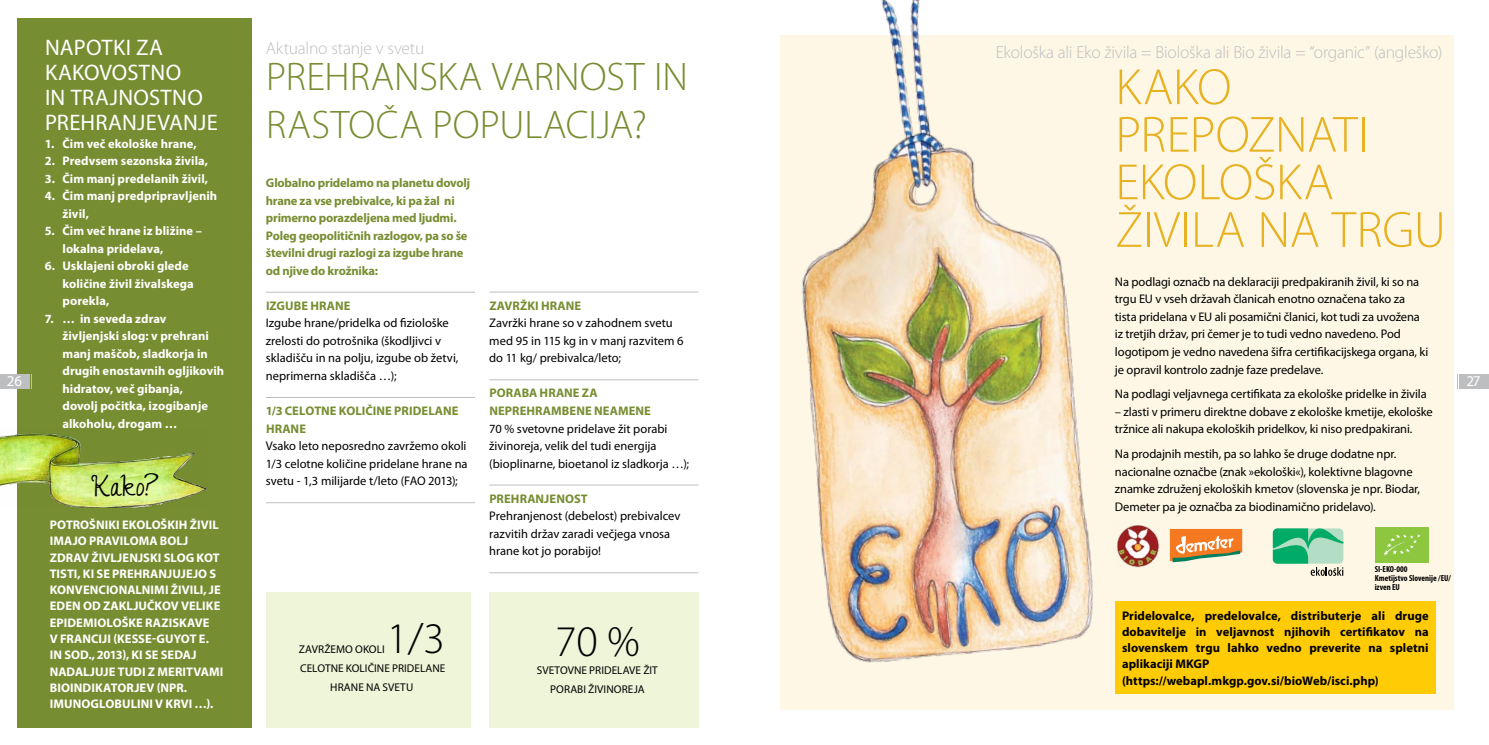
<style>
.page{position:relative;width:1489px;height:745px;background:#fff}
.page>*{position:absolute;margin:0;border:0;box-sizing:border-box;transform-origin:0 0}
.t1{font:300 51.25px/47.5px "Myriad Pro";letter-spacing:-.01em;color:#e7b222}
.t2{font:300 43.75px "Myriad Pro";color:#000}
.t3{font:300 40px/48px "Myriad Pro";color:#778d31}
.t4{font:25.62px "Janda Romantic";color:#000}
.t5{font:22.5px/25px "Myriad Pro";color:#fff}
.t6{font:300 17.5px "Myriad Pro";letter-spacing:-.015em;color:#bcbec0}
.t7{font:15px "Myriad Pro";color:#fff}
.t8{font:12.5px/17.5px "Myriad Pro";letter-spacing:-.005em;color:#000}
.t9{font:700 12.5px/17.5px "Myriad Pro";letter-spacing:.005em;color:#fff}
.t10{font:700 12.5px/17.5px "Myriad Pro";letter-spacing:-.015em;color:#778d31}
.t11{font:700 12.5px/16.2px "Myriad Pro";letter-spacing:.005em;color:#000}
.t12{font:700 12.5px/17.5px "Myriad Pro";letter-spacing:.01em;color:#778d31}
.t13{font:11.25px "Myriad Pro";color:#000}
.t14{font:700 condensed 8.75px/8.8px "Myriad Pro";color:#000}
</style>
<div class="page">
<div style="left:780px;top:35px;width:673px;height:674px;background:#fff7e5"></div>
<img style="left:802px;top:0;width:291px;height:663px">
<div style="left:1114px;top:601px;width:321px;height:92px;background:#ffcb05"></div>
<div style="left:17px;top:18px;width:235px;height:708px;background:#778d31"></div>
<img style="left:0;top:433px;width:206px;height:74px">
<hr style="left:266px;top:292px;width:209px;height:1px;background:#bcbec0">
<hr style="left:266px;top:397px;width:209px;height:1px;background:#bcbec0">
<hr style="left:266px;top:502px;width:209px;height:1px;background:#bcbec0">
<svg style="left:1272px;top:528px;width:71px;height:47px"></svg>
<svg style="left:1169px;top:528px;width:73px;height:34px"></svg>
<div style="left:1374px;top:527px;width:54px;height:35px;background:#8dc63f"></div>
<svg style="left:1383px;top:534px;width:37px;height:21px"></svg>
<div style="left:266px;top:591px;width:204px;height:135px;background:#eff5d8"></div>
<div style="left:489px;top:591px;width:209px;height:135px;background:#eff5d8"></div>
<hr style="left:489px;top:291px;width:209px;height:1px;background:#bcbec0">
<hr style="left:489px;top:379px;width:209px;height:1px;background:#bcbec0">
<hr style="left:489px;top:484px;width:209px;height:1px;background:#bcbec0">
<hr style="left:489px;top:572px;width:209px;height:1px;background:#bcbec0">
<img style="left:1117px;top:525px;width:42px;height:43px">
<div style="left:0;top:373px;width:29px;height:15px;background:#bcbec0"></div>
<svg style="left:31px;top:374px;width:1px;height:14px"></svg>
<div style="left:1459px;top:373px;width:29px;height:15px;background:#bcbec0"></div>
<h3 class="t5" style="left:45px;top:35px;width:28px">Napotki</h3>
<h3 class="t5" style="left:136px;top:35px;width:14px">za</h3>
<h3 class="t5" style="left:45px;top:60px;width:40px">kakovostno<br>in trajnostno prehranjevanje</h3>
<p class="t9" style="left:45px;top:134px;width:153px">1. Čim več ekološke hrane,</p>
<p class="t9" style="left:45px;top:152px;width:165px">2. Predvsem sezonska živila,</p>
<p class="t9" style="left:45px;top:169px;width:165px">3. Čim manj predelanih živil,</p>
<p class="t9" style="left:62px;top:187px;width:156px;text-indent:-18px">4. Čim manj predpripravljenih živil,</p>
<p class="t9" style="left:62px;top:222px;width:141px;text-indent:-18px">5. Čim več hrane iz bližine – lokalna pridelava,</p>
<p class="t9" style="left:62px;top:257px;width:133px;text-indent:-18px">6. Usklajeni obroki glede količine živil živalskega porekla,</p>
<p class="t9" style="left:62px;top:309px;width:163px;text-indent:-18px">7. … in seveda zdrav življenjski slog: v prehrani manj maščob, sladkorja in drugih enostavnih ogljikovih hidratov, več gibanja,<br>dovolj počitka, izogibanje alkoholu, drogam …</p>
<h3 class="t6" style="left:266px;top:38px;width:160px">Aktualno stanje v svetu</h3>
<h3 class="t3" style="left:266px;top:53px;width:423px">PREHRANSKA VARNOST IN<br>RASTOČA POPULACIJA?</h3>
<h3 class="t6" style="left:995px;top:43px;width:448px">Ekološka ali Eko živila = Biološka ali Bio živila = “organic” (angleško)</h3>
<h1 class="t1" style="left:1115px;top:64px;width:255px">KAKO<br>PREPOZNATI<br>EKO LOŠKA<br>ŽIVILA NA trgu</h1>
<p class="t8" style="left:1114px;top:272px;width:315px">Na podlagi označb na deklaraciji predpakiranih živil, ki so na trgu EU v vseh državah članicah enotno označena tako za tista pridelana v EU ali posamični članici, kot tudi za uvožena iz tretjih držav, pri čemer je to tudi vedno navedeno. Pod logotipom je vedno navedena šifra certifikacijskega organa, ki je opravil kontrolo zadnje faze predelave.</p>
<p class="t8" style="left:1114px;top:385px;width:313px">Na podlagi veljavnega certifikata za ekološke pridelke in živila</p>
<p class="t8" style="left:1114px;top:402px;width:319px">– zlasti v primeru direktne dobave z ekološke kmetije, ekološke tržnice ali nakupa ekoloških pridelkov, ki niso predpakirani.</p>
<p class="t8" style="left:1114px;top:444px;width:307px">Na prodajnih mestih, pa so lahko še druge dodatne npr. nacionalne označbe (znak »ekološki«), kolektivne blagovne znamke združenj ekoloških kmetov (slovenska je npr. Biodar, Demeter pa je označba za biodinamično pridelavo).</p>
<p class="t10" style="left:266px;top:174px;width:206px">Globalno pridelamo na planetu dovolj hrane za vse prebivalce, ki pa žal ni primerno porazdeljena med ljudmi.<br>Poleg geopolitičnih razlogov, pa so še številni drugi razlogi za izgube hrane od njive do krožnika:</p>
<p class="t10" style="left:266px;top:296px;width:13px">Izgube</p>
<p class="t10" style="left:310px;top:296px;width:18px">hrane</p>
<p class="t8" style="left:266px;top:314px;width:194px">Izgube hrane/pridelka od fiziološke zrelosti do potrošnika (škodljivci v skladišču in na polju, izgube ob žetvi, neprimerna skladišča …);</p>
<p class="t10" style="left:266px;top:401px;width:28px">1/3 celotne</p>
<p class="t10" style="left:339px;top:401px;width:8px">koli</p>
<p class="t10" style="left:365px;top:401px;width:37px">čine pridelane</p>
<p class="t10" style="left:266px;top:419px;width:18px">hrane</p>
<p class="t8" style="left:266px;top:437px;width:203px;text-align:justify">Vsako leto neposredno zavržemo okoli 1/3 celotne količine pridelane hrane na svetu - 1,3 milijarde t/leto (FAO 2013);</p>
<p class="t10" style="left:489px;top:296px;width:16px">Zavržki</p>
<p class="t10" style="left:541px;top:296px;width:18px">hrane</p>
<p class="t8" style="left:489px;top:314px;width:196px">Zavržki hrane so v zahodnem svetu med 95 in 115 kg in v manj razvitem 6 do 11 kg/ prebivalca/leto;</p>
<p class="t12" style="left:489px;top:384px;width:163px">PORABA HRANE ZA<br>NEPREHRAMBENE NEAMENE</p>
<p class="t8" style="left:489px;top:419px;width:201px">70 % svetovne pridelave žit porabi živinoreja, velik del tudi energija (bioplinarne, bioetanol iz sladkorja …);</p>
<p class="t10" style="left:489px;top:489px;width:39px">Prehranjenost</p>
<p class="t8" style="left:489px;top:506px;width:193px">Prehranjenost (debelost) prebivalcev razvitih držav zaradi večjega vnosa hrane kot jo porabijo!</p>
<p class="t7" style="left:7px;top:371px;width:17px">26</p>
<p class="t7" style="left:1466px;top:371px;width:15px">27</p>
<h3 class="t4" style="left:92px;top:471px;width:68px">Kako?</h3>
<p class="t9" style="left:50px;top:515px;width:16px">Potrošniki</p>
<p class="t9" style="left:122px;top:515px;width:8px">ekološki</p>
<p class="t9" style="left:179px;top:515px;width:18px">h živil</p>
<p class="t9" style="left:50px;top:531px;width:9px">imajo</p>
<p class="t9" style="left:89px;top:531px;width:9px">praviloma</p>
<p class="t9" style="left:160px;top:531px;width:8px">bolj</p>
<p class="t9" style="left:50px;top:548px;width:9px">zdrav</p>
<p class="t9" style="left:91px;top:548px;width:8px">življenjski</p>
<p class="t9" style="left:164px;top:548px;width:9px">slog</p>
<p class="t9" style="left:196px;top:548px;width:9px">kot</p>
<p class="t9" style="left:50px;top:564px;width:7px">tisti</p>
<p class="t9" style="left:77px;top:564px;width:74px">, kiseprehranjujejo</p>
<p class="t9" style="left:209px;top:564px;width:7px">s</p>
<p class="t9" style="left:50px;top:580px;width:9px">konvencionalnimi</p>
<p class="t9" style="left:171px;top:580px;width:7px">živili</p>
<p class="t9" style="left:203px;top:580px;width:13px">, je</p>
<p class="t9" style="left:50px;top:596px;width:9px">eden</p>
<p class="t9" style="left:83px;top:596px;width:29px">od zaklju</p>
<p class="t9" style="left:147px;top:596px;width:17px">čkov</p>
<p class="t9" style="left:181px;top:596px;width:8px">velike</p>
<p class="t9" style="left:50px;top:613px;width:9px">epidemiološke</p>
<p class="t9" style="left:145px;top:613px;width:9px">raziskave</p>
<p class="t9" style="left:50px;top:629px;width:24px">v Franciji</p>
<p class="t9" style="left:113px;top:629px;width:19px">(Kesse</p>
<p class="t9" style="left:152px;top:629px;width:58px">-Guyot E.</p>
<p class="t9" style="left:50px;top:645px;width:24px">in sod</p>
<p class="t9" style="left:88px;top:645px;width:81px">., 2013), ki se sedaj</p>
<p class="t9" style="left:50px;top:661px;width:9px">nadaljuje</p>
<p class="t9" style="left:118px;top:661px;width:8px">tudi</p>
<p class="t9" style="left:148px;top:661px;width:18px">z meritvami</p>
<p class="t9" style="left:50px;top:678px;width:8px">bioindikatorjev</p>
<p class="t9" style="left:157px;top:678px;width:13px">(npr</p>
<p class="t9" style="left:184px;top:678px;width:5px">.</p>
<p class="t9" style="left:50px;top:694px;width:9px">imunoglobulini</p>
<p class="t9" style="left:155px;top:694px;width:18px">v krvi</p>
<p class="t9" style="left:194px;top:694px;width:20px">…).</p>
<p class="t14" style="left:1374px;top:564px;width:78px">SI-EKO-000<br>Kmetijstvo Slovenije /EU/ izven EU</p>
<p class="t11" style="left:1121px;top:606px;width:308px">Pridelovalce, predelovalce, distributerje ali druge dobavitelje in veljavnost njihovih certifikatov na slovenskem trgu lahko vedno preverite na spletni aplikaciji MKGP (https://webapl.mkgp.gov.si/bioWeb/isci.php)</p>
<h2 class="t2" style="left:387px;top:614px;width:60px">1/3</h2>
<h2 class="t2" style="left:555px;top:616px;width:86px">70 %</h2>
<p class="t13" style="left:537px;top:663px;width:8px">svetovne</p>
<p class="t13" style="left:589px;top:663px;width:7px">pridelave</p>
<p class="t13" style="left:643px;top:663px;width:6px">žit</p>
<p class="t13" style="left:550px;top:682px;width:7px">porabi</p>
<p class="t13" style="left:588px;top:682px;width:7px">živinoreja</p>
<p class="t13" style="left:299px;top:642px;width:8px">zavržemo</p>
<p class="t13" style="left:355px;top:642px;width:7px">okoli</p>
<p class="t13" style="left:300px;top:661px;width:8px">celotne</p>
<p class="t13" style="left:346px;top:661px;width:7px">količine</p>
<p class="t13" style="left:392px;top:661px;width:7px">pridelane</p>
<p class="t13" style="left:330px;top:679px;width:8px">hrane</p>
<p class="t13" style="left:366px;top:679px;width:24px">na svetu</p>
</div>
